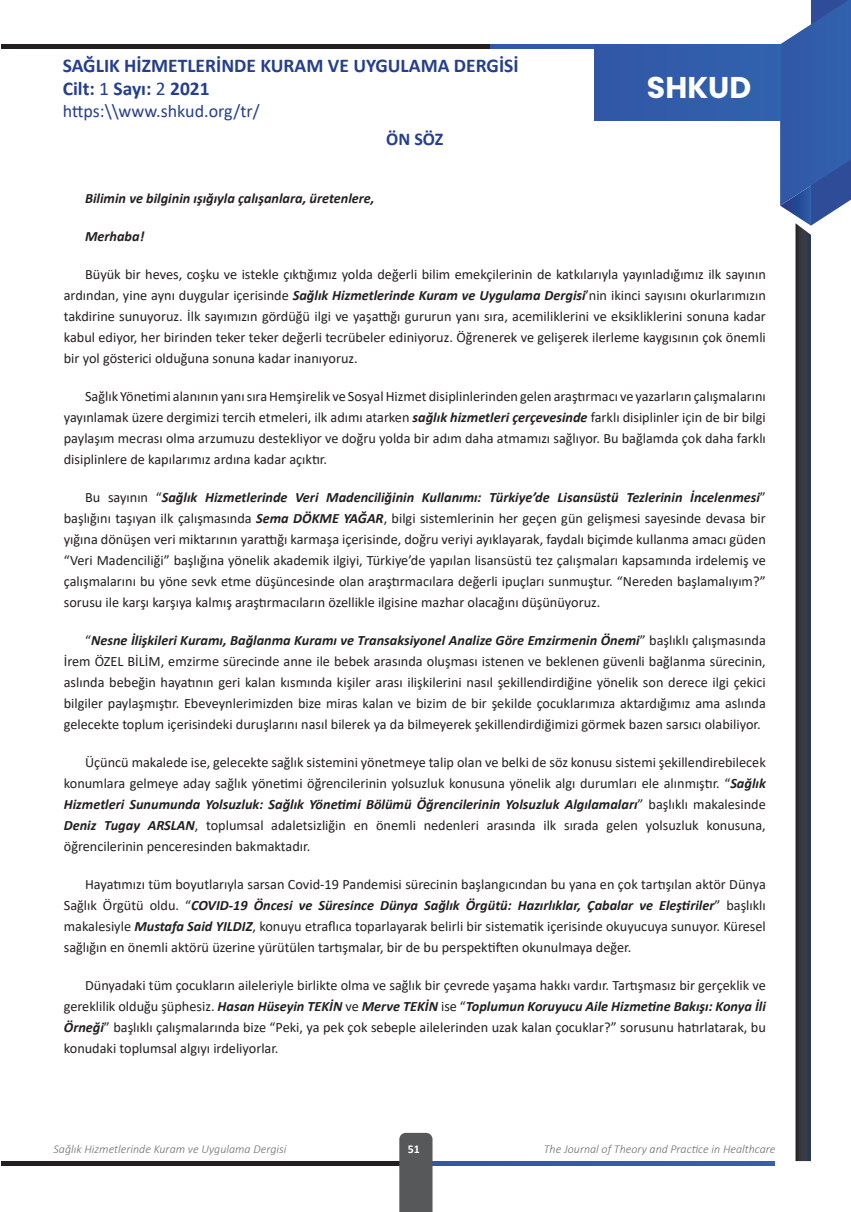
<style>
.page{position:relative;width:851px;height:1212px;background:#fff}
.page>*{position:absolute;margin:0;border:0;box-sizing:border-box;transform-origin:0 0}
.t1{font:700 30px "Poppins";color:#fff}
.t2{font:700 19.5px/22.5px "Calibri";color:#253f8e}
.t3{font:18px "Calibri";color:#253f8e}
.t4{font:700 18px "Calibri";color:#253f8e}
.t5{font:14.25px/21px "Calibri";color:#231f20;text-align:justify}
.t6{font:italic 700 14.25px "Calibri";color:#231f20}
.t7{font:italic 300 12px "Calibri";color:#6c6d70}
.t8{font:700 12px "Calibri";color:#fff}
.s1{font-weight:400}
.s2{font-weight:700;font-style:italic}
</style>
<div class="page">
<hr style="left:1px;top:1161px;width:415px;height:4px;background:#231f20">
<hr style="left:412px;top:1161px;width:362px;height:4px;background:#315daa">
<hr style="left:1px;top:45px;width:489px;height:4px;background:#231f20">
<hr style="left:490px;top:45px;width:290px;height:4px;background:#3159a7">
<div style="left:594px;top:45px;width:186px;height:76px;background:#315daa"></div>
<svg style="left:780px;top:0;width:70px;height:1161px"></svg>
<div style="left:399px;top:1133px;width:33px;height:79px;background:#57585a"></div>
<h2 class="t2" style="left:63px;top:54px;width:457px">SAĞLIK HİZMETLERİNDE KURAM VE UYGULAMA DERGİSİ<br>Cilt: <span class="s1">1</span> Sayı: <span class="s1">2</span> 2021</h2>
<p class="t3" style="left:63px;top:99px;width:198px">https:\\www.shkud.org/tr/</p>
<p class="t4" style="left:386px;top:127px;width:59px">ÖN SÖZ</p>
<h1 class="t1" style="left:646px;top:70px;width:106px">SHKUD</h1>
<p class="t6" style="left:85px;top:188px;width:291px">Bilimin ve bilginin ışığıyla çalışanlara, üretenlere,</p>
<p class="t6" style="left:85px;top:226px;width:61px">Merhaba!</p>
<p class="t5" style="left:64px;top:263px;width:703px;text-indent:21px">Büyük bir heves, coşku ve istekle çıktığımız yolda değerli bilim emekçilerinin de katkılarıyla yayınladığımız ilk sayının ardından, yine aynı duygular içerisinde <span class="s2">Sağlık Hizmetlerinde Kuram ve Uygulama Dergisi</span>’nin ikinci sayısını okurlarımızın takdirine sunuyoruz. İlk sayımızın gördüğü ilgi ve yaşattığı gururun yanı sıra, acemiliklerini ve eksikliklerini sonuna kadar kabul ediyor, her birinden teker teker değerli tecrübeler ediniyoruz. Öğrenerek ve gelişerek ilerleme kaygısının çok önemli bir yol gösterici olduğuna sonuna kadar inanıyoruz.</p>
<p class="t5" style="left:64px;top:385px;width:703px;text-indent:21px">Sağlık Yönetimi alanının yanı sıra Hemşirelik ve Sosyal Hizmet disiplinlerinden gelen araştırmacı ve yazarların çalışmalarını yayınlamak üzere dergimizi tercih etmeleri, ilk adımı atarken <span class="s2">sağlık hizmetleri çerçevesinde</span> farklı disiplinler için de bir bilgi paylaşım mecrası olma arzumuzu destekliyor ve doğru yolda bir adım daha atmamızı sağlıyor. Bu bağlamda çok daha farklı disiplinlere de kapılarımız ardına kadar açıktır.</p>
<p class="t5" style="left:64px;top:486px;width:703px;text-indent:21px">Bu sayının “<span class="s2">Sağlık Hizmetlerinde Veri Madenciliğinin Kullanımı: Türkiye’de Lisansüstü Tezlerinin İncelenmesi</span>” başlığını taşıyan ilk çalışmasında <span class="s2">Sema DÖKME YAĞAR</span>, bilgi sistemlerinin her geçen gün gelişmesi sayesinde devasa bir yığına dönüşen veri miktarının yarattığı karmaşa içerisinde, doğru veriyi ayıklayarak, faydalı biçimde kullanma amacı güden “Veri Madenciliği” başlığına yönelik akademik ilgiyi, Türkiye’de yapılan lisansüstü tez çalışmaları kapsamında irdelemiş ve çalışmalarını bu yöne sevk etme düşüncesinde olan araştırmacılara değerli ipuçları sunmuştur. “Nereden başlamalıyım?” sorusu ile karşı karşıya kalmış araştırmacıların özellikle ilgisine mazhar olacağını düşünüyoruz.</p>
<p class="t5" style="left:64px;top:629px;width:703px;text-indent:21px">“<span class="s2">Nesne İlişkileri Kuramı, Bağlanma Kuramı ve Transaksiyonel Analize Göre Emzirmenin Önemi</span>” başlıklı çalışmasında İrem ÖZEL BİLİM, emzirme sürecinde anne ile bebek arasında oluşması istenen ve beklenen güvenli bağlanma sürecinin, aslında bebeğin hayatının geri kalan kısmında kişiler arası ilişkilerini nasıl şekillendirdiğine yönelik son derece ilgi çekici bilgiler paylaşmıştır. Ebeveynlerimizden bize miras kalan ve bizim de bir şekilde çocuklarımıza aktardığımız ama aslında gelecekte toplum içerisindeki duruşlarını nasıl bilerek ya da bilmeyerek şekillendirdiğimizi görmek bazen sarsıcı olabiliyor.</p>
<p class="t5" style="left:64px;top:751px;width:703px;text-indent:21px">Üçüncü makalede ise, gelecekte sağlık sistemini yönetmeye talip olan ve belki de söz konusu sistemi şekillendirebilecek konumlara gelmeye aday sağlık yönetimi öğrencilerinin yolsuzluk konusuna yönelik algı durumları ele alınmıştır. “<span class="s2">Sağlık Hizmetleri Sunumunda Yolsuzluk: Sağlık Yönetimi Bölümü Öğrencilerinin Yolsuzluk Algılamaları</span>” başlıklı makalesinde <span class="s2">Deniz Tugay ARSLAN</span>, toplumsal adaletsizliğin en önemli nedenleri arasında ilk sırada gelen yolsuzluk konusuna, öğrencilerinin penceresinden bakmaktadır.</p>
<p class="t5" style="left:64px;top:873px;width:703px;text-indent:21px">Hayatımızı tüm boyutlarıyla sarsan Covid-19 Pandemisi sürecinin başlangıcından bu yana en çok tartışılan aktör Dünya Sağlık Örgütü oldu. “<span class="s2">COVID-19 Öncesi ve Süresince Dünya Sağlık Örgütü: Hazırlıklar, Çabalar ve Eleştiriler</span>” başlıklı makalesiyle <span class="s2">Mustafa Said YILDIZ</span>, konuyu etraflıca toparlayarak belirli bir sistematik içerisinde okuyucuya sunuyor. Küresel sağlığın en önemli aktörü üzerine yürütülen tartışmalar, bir de bu perspektiften okunulmaya değer.</p>
<p class="t5" style="left:64px;top:974px;width:703px;text-indent:21px">Dünyadaki tüm çocukların aileleriyle birlikte olma ve sağlık bir çevrede yaşama hakkı vardır. Tartışmasız bir gerçeklik ve gereklilik olduğu şüphesiz. <span class="s2">Hasan Hüseyin TEKİN</span> ve <span class="s2">Merve TEKİN</span> ise “<span class="s2">Toplumun Koruyucu Aile Hizmetine Bakışı: Konya İli Örneği</span>” başlıklı çalışmalarında bize “Peki, ya pek çok sebeple ailelerinden uzak kalan çocuklar?” sorusunu hatırlatarak, bu konudaki toplumsal algıyı irdeliyorlar.</p>
<p class="t7" style="left:54px;top:1141px;width:234px">Sağlık Hizmetlerinde Kuram ve Uygulama Dergisi</p>
<p class="t8" style="left:407px;top:1140px;width:14px">51</p>
<p class="t7" style="left:543px;top:1141px;width:233px">The Journal of Theory and Practice in Healthcare</p>
</div>
